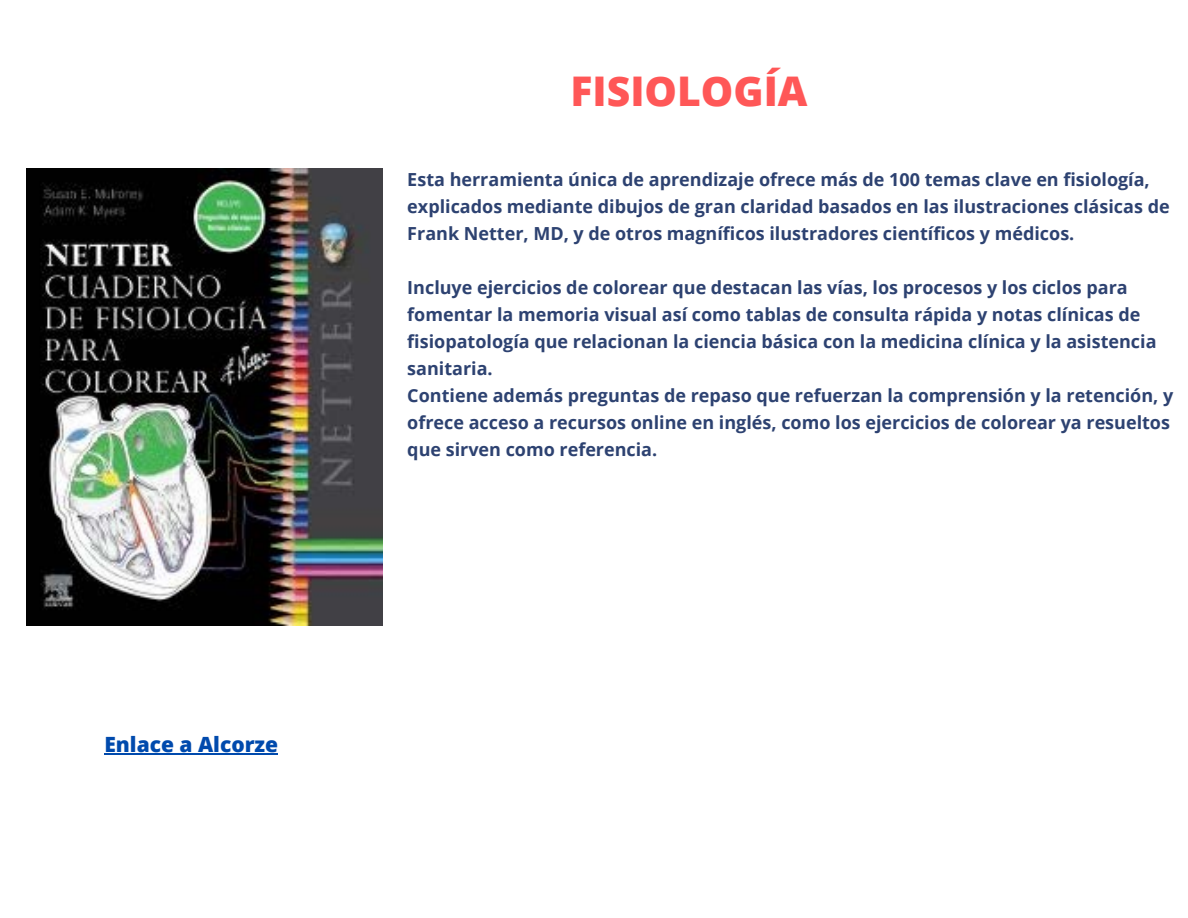
<style>
.page{position:relative;width:1188px;height:918px;background:#fff}
.page>*{position:absolute;margin:0;border:0;box-sizing:border-box;transform-origin:0 0}
.t1{font:800 40.95px "Open Sans";color:#ff5757}
.t2{font:800 21px "Open Sans";color:#004aad}
.t3{font:700 18px/27px "Open Sans";color:#2d4271}
</style>
<div class="page">
<img style="left:27px;top:169px;width:355px;height:456px">
<hr style="left:104px;top:754px;width:174px;height:1px;background:#004aad">
<p class="t2" style="left:104px;top:730px;width:175px">Enlace a Alcorze</p>
<h1 class="t1" style="left:570px;top:63px;width:239px">FISIOLOGÍA</h1>
<p class="t3" style="left:407px;top:166px;width:764px">Esta herramienta única de aprendizaje ofrece más de 100 temas clave en fisiología, explicados mediante dibujos de gran claridad basados en las ilustraciones clásicas de<br>Frank Netter, MD, y de otros magníficos ilustradores científicos y médicos.</p>
<p class="t3" style="left:407px;top:274px;width:768px">Incluye ejercicios de colorear que destacan las vías, los procesos y los ciclos para fomentar la memoria visual así como tablas de consulta rápida y notas clínicas de fisiopatología que relacionan la ciencia básica con la medicina clínica y la asistencia sanitaria.<br>Contiene además preguntas de repaso que refuerzan la comprensión y la retención, y ofrece acceso a recursos online en inglés, como los ejercicios de colorear ya resueltos que sirven como referencia.</p>
</div>
